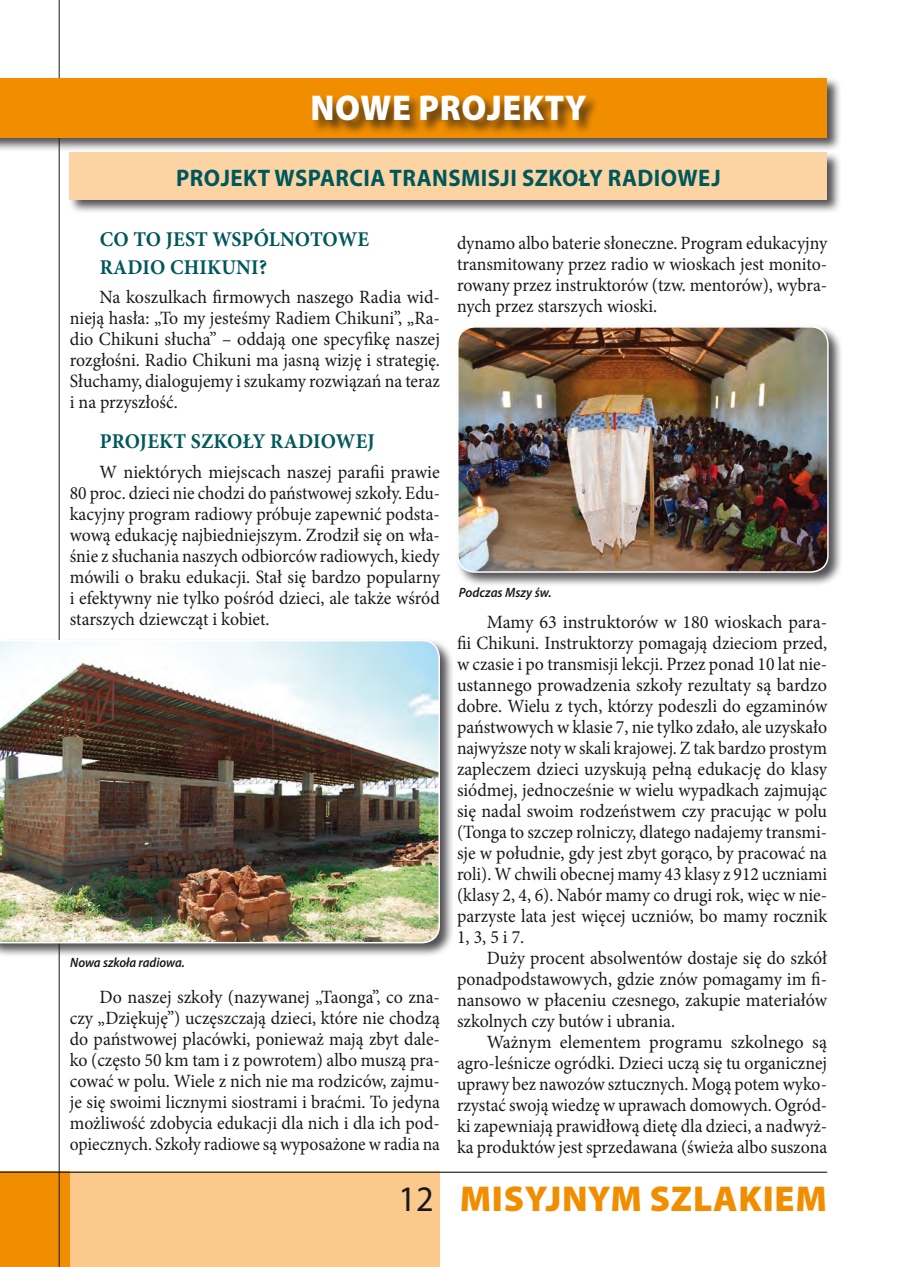
<style>
.page{position:relative;width:897px;height:1267px;background:#fff}
.page>*{position:absolute;margin:0;border:0;box-sizing:border-box;transform-origin:0 0}
.t1{font:900 36px "Myriad Pro";letter-spacing:.02em;color:#f18e00}
._01_tytuł_działu{font:900 36px "Myriad Pro";letter-spacing:.02em;color:#fff;scale:.95 1}
._01_tytuł_działu_2{font:700 24px "Myriad Pro";letter-spacing:.02em;color:#00575b;scale:.95 1}
._01_tytuł_działu_3b{font:700 21px/27px "Minion Pro";letter-spacing:.01em;color:#00575b;scale:.95 1}
._01_tekst_główny{font:18.75px/21px "Minion Pro";color:#1a171c;text-align:justify}
._01_tekst_główny-2{font:18.75px/21px "Minion Pro";color:#1a171c;text-align:justify;scale:.96 1}
._01_tekst_główny-3{font:18.75px/21px "Minion Pro";color:#1a171c;text-align:justify;scale:.95 1}
._01_podpis{font:italic 600 13.5px "Myriad Pro";color:#1a171c;scale:.93 1}
._01_podpis-2{font:italic 600 13.5px "Myriad Pro";color:#1a171c;scale:.95 1}
.s1{font-weight:400;color:#1a171c}
</style>
<div class="page">
<div style="left:70px;top:1171px;width:370px;height:95px;background:#fbc98c"></div>
<div style="left:0;top:1171px;width:70px;height:95px;background:#f18e00"></div>
<hr style="left:0;top:1171px;width:827px;height:1px;background:#1a171c">
<hr style="left:59px;top:0;width:1px;height:1266px;background:#1a171c">
<div style="left:68px;top:151px;width:773px;height:64px;background:#1a171c;opacity:.75"></div>
<div style="left:70px;top:153px;width:757px;height:47px;background:#fcd4a3"></div>
<div style="left:0;top:76px;width:841px;height:77px;background:#1a171c;opacity:.75"></div>
<div style="left:0;top:78px;width:827px;height:60px;background:#f18e00"></div>
<div style="left:311px;top:94px;width:289px;height:41px;background:#1a171c;opacity:.75"></div>
<div style="left:455px;top:324px;width:387px;height:263px;background:#1a171c;opacity:.75"></div>
<img style="left:457px;top:327px;width:370px;height:245px">
<div style="left:457px;top:326px;width:371px;height:246px;border:2px solid #fff;border-radius:17px"></div>
<div style="left:0;top:638px;width:454px;height:319px;background:#1a171c;opacity:.75"></div>
<img style="left:0;top:640px;width:440px;height:303px">
<p class="_01_tytuł_działu" style="left:310px;top:88px;width:292px">NOWE PROJEKTY</p>
<p class="_01_tytuł_działu_2" style="left:176px;top:162px;width:574px">PROJEKT WSPARCIA TRANSMISJI SZKOŁY RADIOWEJ</p>
<p class="_01_tytuł_działu_3b" style="left:100px;top:226px;width:285px">CO TO JEST WSPÓLNOTOWE<br>RADIO CHIKUNI?</p>
<p class="_01_tekst_główny-2" style="left:70px;top:287px;width:387px;text-indent:30px">Na koszulkach firmowych naszego Radia wid&shy;nieją hasła: „To my jesteśmy Radiem Chikuni”, „Ra&shy;dio Chikuni słucha” – oddają one specyfikę naszej rozgłośni. Radio Chikuni ma jasną wizję i strategię.<br>Słuchamy, dialogujemy i szukamy rozwiązań na teraz i na przyszłość.</p>
<p class="_01_tytuł_działu_3b" style="left:100px;top:427px;width:291px">PROJEKT SZKOŁY RADIOWEJ</p>
<p class="_01_tekst_główny" style="left:70px;top:461px;width:371px;text-indent:30px">W niektórych miejscach naszej parafii prawie 80 proc. dzieci nie chodzi do państwowej szkoły. Edu&shy;kacyjny program radiowy próbuje zapewnić podsta&shy;wową edukację najbiedniejszym. Zrodził się on wła&shy;śnie z słuchania naszych odbiorców radiowych, kiedy mówili o braku edukacji. Stał się bardzo popularny i efektywny nie tylko pośród dzieci, ale także wśród starszych dziewcząt i kobiet.</p>
<p class="_01_podpis" style="left:70px;top:953px;width:125px">Nowa szkoła radiowa.</p>
<p class="_01_tekst_główny-2" style="left:70px;top:986px;width:387px;text-indent:30px">Do naszej szkoły (nazywanej „Taonga”, co zna&shy;czy „Dziękuję”) uczęszczają dzieci, które nie chodzą do państwowej placówki, ponieważ mają zbyt dale&shy;ko (często 50 km tam i z powrotem) albo muszą pra&shy;cować w polu. Wiele z nich nie ma rodziców, zajmu&shy;je się swoimi licznymi siostrami i braćmi. To jedyna możliwość zdobycia edukacji dla nich i dla ich pod&shy;opiecznych. Szkoły radiowe są wyposażone w radia na</p>
<p class="_01_tekst_główny-3" style="left:457px;top:233px;width:391px">dynamo albo baterie słoneczne. Program edukacyjny transmitowany przez radio w wioskach jest monito&shy;rowany przez instruktorów (tzw. mentorów), wybra&shy;nych przez starszych wioski.</p>
<p class="_01_podpis-2" style="left:459px;top:584px;width:99px">Podczas Mszy św.</p>
<p class="_01_tekst_główny" style="left:457px;top:611px;width:371px;text-indent:30px">Mamy 63 instruktorów w 180 wioskach para&shy;fii Chikuni. Instruktorzy pomagają dzieciom przed, w czasie i po transmisji lekcji. Przez ponad 10 lat nie&shy;ustannego prowadzenia szkoły rezultaty są bardzo dobre. Wielu z tych, którzy podeszli do egzaminów państwowych w klasie 7, nie tylko zdało, ale uzyskało najwyższe noty w skali krajowej. Z tak bardzo prostym zapleczem dzieci uzyskują pełną edukację do klasy siódmej, jednocześnie w wielu wypadkach zajmując się nadal swoim rodzeństwem czy pracując w polu (Tonga to szczep rolniczy, dlatego nadajemy transmi&shy;sje w południe, gdy jest zbyt gorąco, by pracować na roli). W chwili obecnej mamy 43 klasy z 912 uczniami (klasy 2, 4, 6). Nabór mamy co drugi rok, więc w nie&shy;parzyste lata jest więcej uczniów, bo mamy rocznik 1, 3, 5 i 7.</p>
<p class="_01_tekst_główny-3" style="left:457px;top:947px;width:391px;text-indent:30px">Duży procent absolwentów dostaje się do szkół ponadpodstawowych, gdzie znów pomagamy im fi&shy;nansowo w płaceniu czesnego, zakupie materiałów szkolnych czy butów i ubrania.</p>
<p class="_01_tekst_główny" style="left:457px;top:1031px;width:371px;text-indent:30px">Ważnym elementem programu szkolnego są agro-leśnicze ogródki. Dzieci uczą się tu organicznej uprawy bez nawozów sztucznych. Mogą potem wyko&shy;rzystać swoją wiedzę w uprawach domowych. Ogród&shy;ki zapewniają prawidłową dietę dla dzieci, a nadwyż&shy;ka produktów jest sprzedawana (świeża albo suszona</p>
<h1 class="t1" style="left:398px;top:1178px;width:430px"><span class="s1">12</span> MISYJNYM SZLAKIEM</h1>
</div>
